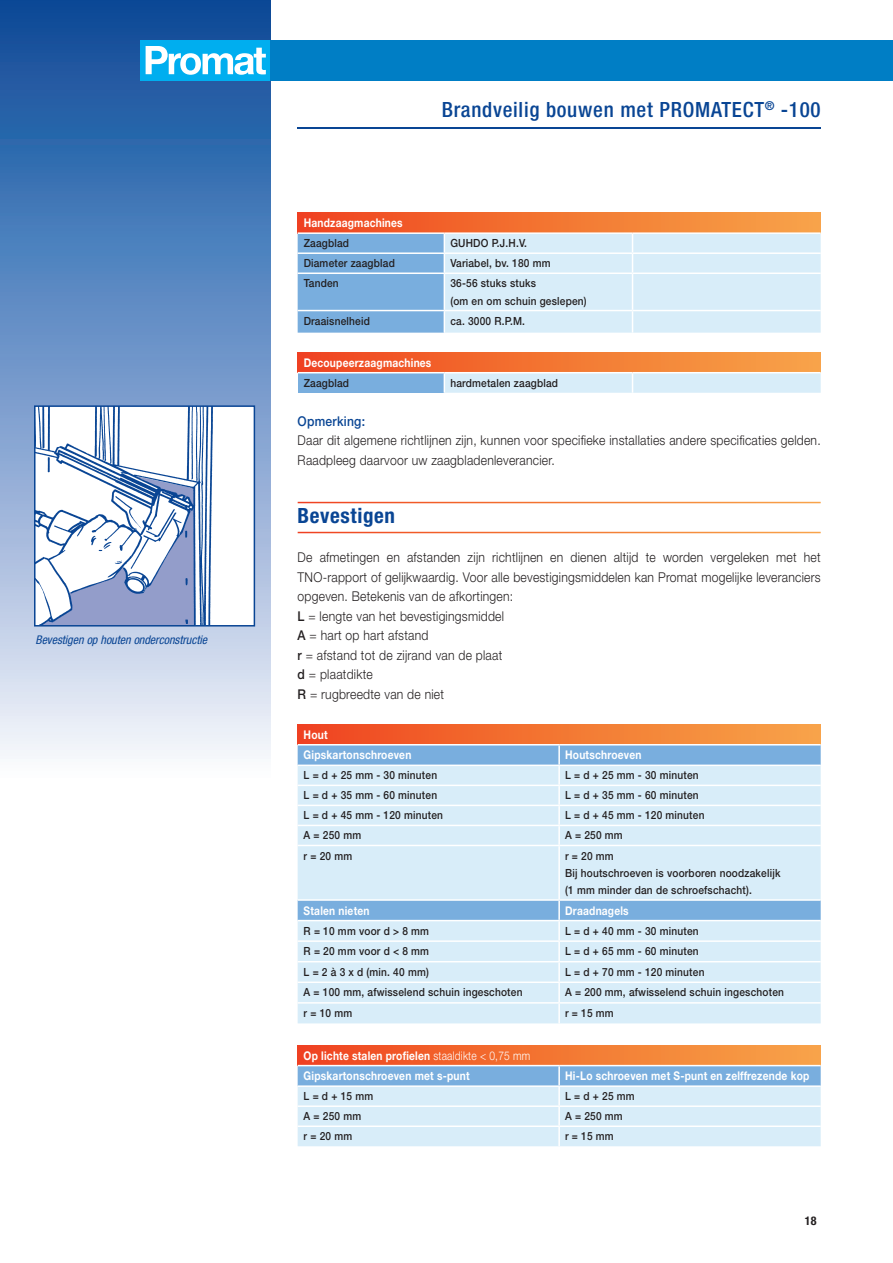
<style>
.page{position:relative;width:893px;height:1263px;background:#fff}
.page>*{position:absolute;margin:0;border:0;box-sizing:border-box;transform-origin:0 0}
.t1{font:500 condensed 21px "Helvetica Neue LT Std";letter-spacing:.035em;color:#094594}
.t2{font:700 condensed 21px "Helvetica Neue LT Std";letter-spacing:.03em;color:#094594}
.t3{font:300 13.5px/19.5px "Helvetica Neue LT Std";letter-spacing:.02em;color:#231f20;scale:.9 1}
.t4{font:500 13.5px "Helvetica Neue LT Std";letter-spacing:.02em;color:#094594;scale:.9 1}
.tabel_kopje{font:700 12px "Helvetica Neue LT Std";letter-spacing:.02em;color:#fff;scale:.85 1}
.body{font:italic condensed 12px "Helvetica Neue LT Std";letter-spacing:-.005em;color:#094594}
.t5{font:700 condensed 12px "Helvetica Neue LT Std";color:#231f20}
.t6{font:500 11.25px "Helvetica Neue LT Std";letter-spacing:.02em;color:#231f20;scale:.9 1}
.s1{font-weight:500}
.s2{font-weight:300}
</style>
<div class="page">
<hr style="left:298px;top:128px;width:523px;height:1px;background:#094594">
<div style="left:0;top:0;width:270px;height:855px;background:linear-gradient(to bottom,#04479b,#fff)"></div>
<div style="left:140px;top:40px;width:753px;height:41px;background:#007ec5"></div>
<div style="left:140px;top:40px;width:130px;height:41px;background:#00aeef"></div>
<svg style="left:146px;top:46px;width:120px;height:29px"></svg>
<div style="left:298px;top:213px;width:523px;height:20px;background:linear-gradient(to right,#ef441f,#f7a648)"></div>
<svg style="left:298px;top:234px;width:523px;height:99px;background:#c0ddf2"></svg>
<hr style="left:298px;top:232px;width:146px;height:2px;background:#fff">
<hr style="left:444px;top:232px;width:188px;height:2px;background:#fff">
<hr style="left:632px;top:232px;width:189px;height:2px;background:#fff">
<div style="left:298px;top:352px;width:523px;height:21px;background:linear-gradient(to right,#ef441f,#f7a648)"></div>
<div style="left:298px;top:373px;width:146px;height:20px;background:#79aede"></div>
<svg style="left:444px;top:373px;width:377px;height:20px;background:#d9edf9"></svg>
<hr style="left:298px;top:372px;width:146px;height:1px;background:#fff">
<hr style="left:444px;top:372px;width:188px;height:1px;background:#fff">
<hr style="left:632px;top:372px;width:189px;height:1px;background:#fff">
<div style="left:298px;top:724px;width:523px;height:21px;background:linear-gradient(to right,#ef441f,#f7a648)"></div>
<div style="left:298px;top:745px;width:523px;height:19px;background:#79aede"></div>
<svg style="left:298px;top:766px;width:523px;height:257px;background:#d1e8f6"></svg>
<hr style="left:298px;top:785px;width:261px;height:1px;background:#fff">
<hr style="left:559px;top:785px;width:262px;height:1px;background:#fff">
<hr style="left:298px;top:805px;width:261px;height:1px;background:#fff">
<hr style="left:559px;top:805px;width:262px;height:1px;background:#fff">
<hr style="left:298px;top:825px;width:261px;height:1px;background:#fff">
<hr style="left:559px;top:825px;width:262px;height:1px;background:#fff">
<svg style="left:558px;top:745px;width:2px;height:100px"></svg>
<hr style="left:298px;top:845px;width:261px;height:1px;background:#fff">
<hr style="left:559px;top:845px;width:262px;height:1px;background:#fff">
<hr style="left:558px;top:846px;width:2px;height:53px;background:#fff">
<hr style="left:298px;top:899px;width:261px;height:2px;background:#fff">
<hr style="left:559px;top:899px;width:262px;height:2px;background:#fff">
<hr style="left:298px;top:920px;width:261px;height:1px;background:#fff">
<hr style="left:559px;top:920px;width:262px;height:1px;background:#fff">
<hr style="left:298px;top:940px;width:261px;height:2px;background:#fff">
<hr style="left:559px;top:940px;width:262px;height:2px;background:#fff">
<hr style="left:298px;top:961px;width:261px;height:1px;background:#fff">
<hr style="left:559px;top:961px;width:262px;height:1px;background:#fff">
<hr style="left:298px;top:981px;width:261px;height:2px;background:#fff">
<hr style="left:559px;top:981px;width:262px;height:2px;background:#fff">
<svg style="left:558px;top:901px;width:2px;height:101px"></svg>
<hr style="left:298px;top:1002px;width:261px;height:1px;background:#fff">
<hr style="left:559px;top:1002px;width:262px;height:1px;background:#fff">
<hr style="left:558px;top:1003px;width:2px;height:20px;background:#fff">
<hr style="left:298px;top:744px;width:261px;height:1px;background:#fff">
<hr style="left:559px;top:744px;width:262px;height:1px;background:#fff">
<div style="left:298px;top:1045px;width:523px;height:20px;background:linear-gradient(to right,#ef441f,#f7a648)"></div>
<svg style="left:298px;top:1066px;width:523px;height:80px;background:#c3dff2"></svg>
<img style="left:37px;top:408px;width:215px;height:215px">
<div style="left:34px;top:405px;width:221px;height:221px;border:2px solid #094594"></div>
<p class="body" style="left:36px;top:632px;width:173px">Bevestigen op houten onderconstructie</p>
<h1 class="t1" style="left:442px;top:97px;width:380px">Brandveilig bouwen met PROMATECT<sup>®</sup> -100</h1>
<p class="tabel_kopje" style="left:304px;top:215px;width:118px">Handzaagmachines</p>
<p class="t6" style="left:304px;top:236px;width:52px">Zaagblad</p>
<p class="t6" style="left:450px;top:236px;width:87px">GUHDO P.J.H.V.</p>
<p class="t6" style="left:304px;top:257px;width:103px">Diameter zaagblad</p>
<p class="t6" style="left:450px;top:257px;width:113px">Variabel, bv. 180 mm</p>
<p class="t6" style="left:304px;top:277px;width:40px">Tanden</p>
<p class="t6" style="left:450px;top:277px;width:97px">36-56 stuks stuks</p>
<p class="t6" style="left:450px;top:294px;width:153px">(om en om schuin geslepen)</p>
<p class="t6" style="left:304px;top:314px;width:75px">Draaisnelheid</p>
<p class="t6" style="left:450px;top:314px;width:84px">ca. 3000 R.P.M.</p>
<p class="tabel_kopje" style="left:304px;top:355px;width:152px">Decoupeerzaagmachines</p>
<p class="t6" style="left:304px;top:376px;width:52px">Zaagblad</p>
<p class="t6" style="left:450px;top:376px;width:121px">hardmetalen zaagblad</p>
<p class="t4" style="left:298px;top:413px;width:76px">Opmerking:</p>
<p class="t3" style="left:298px;top:430px;width:583px">Daar dit algemene richtlijnen zijn, kunnen voor specifieke installaties andere specificaties gelden.<br>Raadpleeg daarvoor uw zaagbladenleverancier.</p>
<p class="t2" style="left:298px;top:503px;width:99px">Bevestigen</p>
<p class="t3" style="left:298px;top:547px;width:583px;text-align:justify">De afmetingen en afstanden zijn richtlijnen en dienen altijd te worden vergeleken met het TNO-rapport of gelijkwaardig. Voor alle bevestigingsmiddelen kan Promat mogelijke leveranciers opgeven. Betekenis van de afkortingen:</p>
<p class="t3" style="left:298px;top:606px;width:231px"><span class="s1">L</span> = lengte van het bevestigingsmiddel</p>
<p class="t3" style="left:298px;top:625px;width:147px"><span class="s1">A</span> = hart op hart afstand</p>
<p class="t3" style="left:298px;top:645px;width:229px"><span class="s1">r</span> = afstand tot de zijrand van de plaat</p>
<p class="t3" style="left:298px;top:664px;width:85px"><span class="s1">d</span> = plaatdikte</p>
<p class="t3" style="left:298px;top:684px;width:164px"><span class="s1">R</span> = rugbreedte van de niet</p>
<p class="tabel_kopje" style="left:304px;top:727px;width:30px">Hout</p>
<p class="tabel_kopje" style="left:304px;top:748px;width:128px">Gipskartonschroeven</p>
<p class="tabel_kopje" style="left:565px;top:748px;width:91px">Houtschroeven</p>
<p class="t6" style="left:304px;top:769px;width:150px">L = d + 25 mm - 30 minuten</p>
<p class="t6" style="left:565px;top:769px;width:150px">L = d + 25 mm - 30 minuten</p>
<p class="t6" style="left:304px;top:789px;width:150px">L = d + 35 mm - 60 minuten</p>
<p class="t6" style="left:565px;top:789px;width:150px">L = d + 35 mm - 60 minuten</p>
<p class="t6" style="left:304px;top:809px;width:156px">L = d + 45 mm - 120 minuten</p>
<p class="t6" style="left:565px;top:809px;width:156px">L = d + 45 mm - 120 minuten</p>
<p class="t6" style="left:304px;top:829px;width:66px">A = 250 mm</p>
<p class="t6" style="left:565px;top:829px;width:66px">A = 250 mm</p>
<p class="t6" style="left:304px;top:849px;width:55px">r = 20 mm</p>
<p class="t6" style="left:565px;top:849px;width:55px">r = 20 mm</p>
<p class="t6" style="left:565px;top:866px;width:241px">Bij houtschroeven is voorboren noodzakelijk</p>
<p class="t6" style="left:565px;top:883px;width:209px">(1 mm minder dan de schroefschacht).</p>
<p class="tabel_kopje" style="left:304px;top:903px;width:79px">Stalen nieten</p>
<p class="tabel_kopje" style="left:565px;top:903px;width:76px">Draadnagels</p>
<p class="t6" style="left:304px;top:924px;width:141px">R = 10 mm voor d &gt; 8 mm</p>
<p class="t6" style="left:565px;top:924px;width:150px">L = d + 40 mm - 30 minuten</p>
<p class="t6" style="left:304px;top:944px;width:141px">R = 20 mm voor d &lt; 8 mm</p>
<p class="t6" style="left:565px;top:944px;width:150px">L = d + 65 mm - 60 minuten</p>
<p class="t6" style="left:304px;top:965px;width:141px">L = 2 à 3 x d (min. 40 mm)</p>
<p class="t6" style="left:565px;top:965px;width:156px">L = d + 70 mm - 120 minuten</p>
<p class="t6" style="left:304px;top:985px;width:245px">A = 100 mm, afwisselend schuin ingeschoten</p>
<p class="t6" style="left:565px;top:985px;width:245px">A = 200 mm, afwisselend schuin ingeschoten</p>
<p class="t6" style="left:304px;top:1006px;width:55px">r = 10 mm</p>
<p class="t6" style="left:565px;top:1006px;width:55px">r = 15 mm</p>
<p class="tabel_kopje" style="left:304px;top:1048px;width:268px">Op lichte stalen profielen <span class="s2">staaldikte &lt; 0,75 mm</span></p>
<p class="tabel_kopje" style="left:304px;top:1068px;width:197px">Gipskartonschroeven met s-punt</p>
<p class="tabel_kopje" style="left:565px;top:1068px;width:289px">Hi-Lo schroeven met S-punt en zelffrezende kop</p>
<p class="t6" style="left:304px;top:1089px;width:79px">L = d + 15 mm</p>
<p class="t6" style="left:565px;top:1089px;width:79px">L = d + 25 mm</p>
<p class="t6" style="left:304px;top:1109px;width:66px">A = 250 mm</p>
<p class="t6" style="left:565px;top:1109px;width:66px">A = 250 mm</p>
<p class="t6" style="left:304px;top:1129px;width:55px">r = 20 mm</p>
<p class="t6" style="left:565px;top:1129px;width:55px">r = 15 mm</p>
<p class="t5" style="left:805px;top:1213px;width:13px">18</p>
</div>
